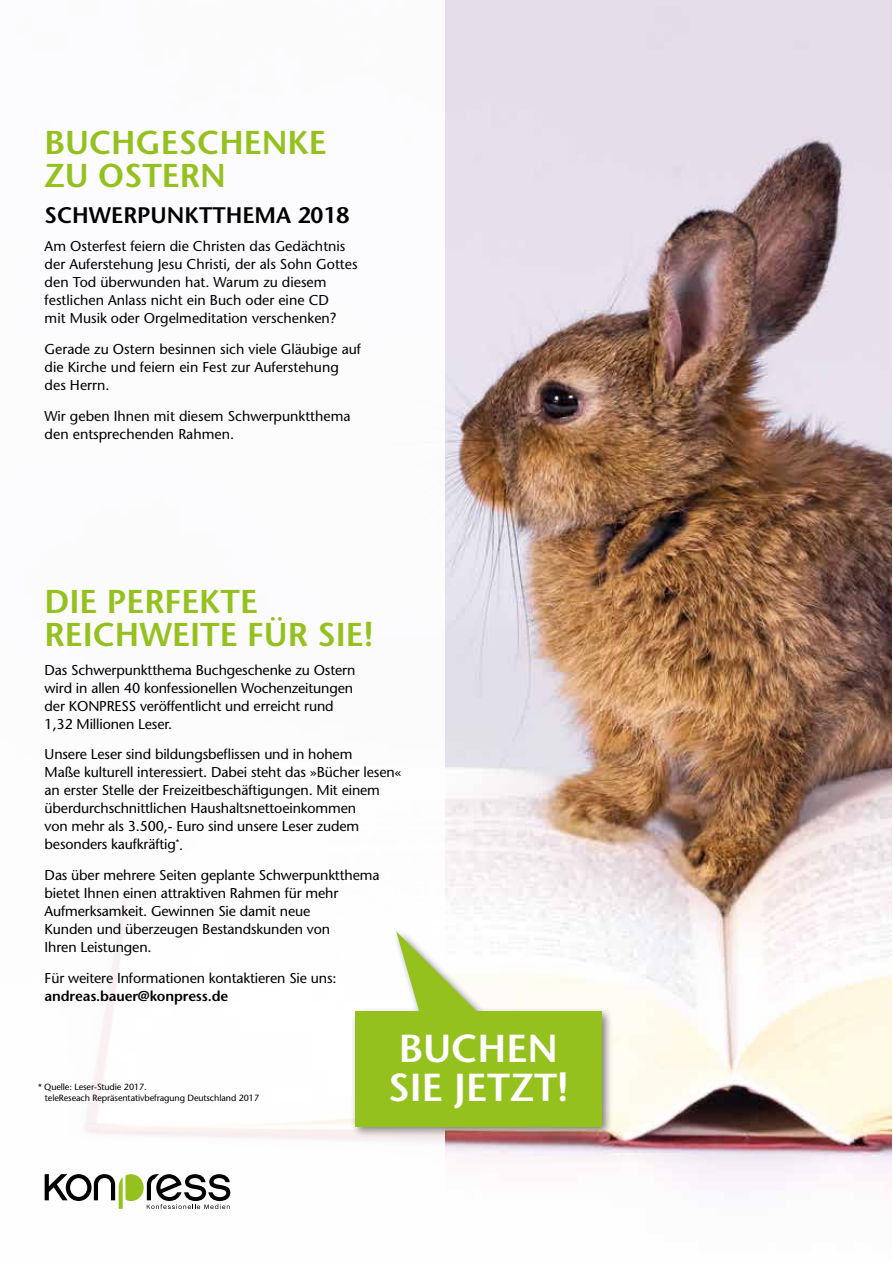
<style>
.page{position:relative;width:893px;height:1263px;background:#fff}
.page>*{position:absolute;margin:0;border:0;box-sizing:border-box;transform-origin:0 0}
.t1{font:600 39px/39px "Stone Sans";color:#fff}
.t2{font:600 33px/33px "Stone Sans";color:#95c11f}
.t3{font:600 22.5px "Stone Sans";color:#000}
.t4{font:14.25px/18px "Stone Sans";letter-spacing:-.01em;color:#000}
.t5{font:600 14.25px "Stone Sans";letter-spacing:-.01em;color:#000}
.t6{font:9px/10.5px "Stone Sans";letter-spacing:-.01em;color:#000}
</style>
<div class="page">
<img style="left:444px;top:0;width:448px;height:1190px">
<svg style="left:45px;top:1174px;width:185px;height:35px"></svg>
<div style="left:350px;top:928px;width:263px;height:210px;background:#000;opacity:.5"></div>
<div style="left:355px;top:1012px;width:247px;height:115px;background:#95c11f"></div>
<svg style="left:396px;top:931px;width:104px;height:81px"></svg>
<h2 class="t2" style="left:45px;top:125px;width:284px">buchgeschenke zu ostern</h2>
<h3 class="t3" style="left:45px;top:201px;width:15px">SCH</h3>
<h3 class="t3" style="left:89px;top:201px;width:78px">WERPUNKTTHE</h3>
<h3 class="t3" style="left:255px;top:201px;width:96px">MA 2018</h3>
<p class="t4" style="left:45px;top:237px;width:314px">Am Osterfest feiern die Christen das Gedächtnis der Auferstehung Jesu Christi, der als Sohn Gottes den Tod überwunden hat. Warum zu diesem festlichen Anlass nicht ein Buch oder eine CD<br>mit Musik oder Orgelmeditation verschenken?</p>
<p class="t4" style="left:45px;top:340px;width:318px">Gerade zu Ostern besinnen sich viele Gläubige auf die Kirche und feiern ein Fest zur Auferstehung des Herrn.</p>
<p class="t4" style="left:45px;top:407px;width:307px">Wir geben Ihnen mit diesem Schwerpunktthema den entsprechenden Rahmen.</p>
<h2 class="t2" style="left:45px;top:585px;width:102px">DIE PERFEKTE<br>REICH</h2>
<h2 class="t2" style="left:139px;top:618px;width:50px">WEITE</h2>
<h2 class="t2" style="left:247px;top:618px;width:128px">FÜR SIE!</h2>
<p class="t4" style="left:45px;top:661px;width:312px">Das Schwerpunktthema Buchgeschenke zu Ostern wird in allen 40 konfessionellen Wochenzeitungen der KONPRESS veröffentlicht und erreicht rund 1,32 Millionen Leser.</p>
<p class="t4" style="left:45px;top:745px;width:359px">Unsere Leser sind bildungsbeflissen und in hohem<br>Maße kulturell interessiert. Dabei steht das »Bücher lesen« an erster Stelle der Freizeitbeschäftigungen. Mit einem überdurchschnittlichen Haushaltsnettoeinkommen<br>von mehr als 3.500,- Euro sind unsere Leser zudem besonders kaufkräftig<sup>*</sup>.</p>
<p class="t4" style="left:45px;top:866px;width:336px">Das über mehrere Seiten geplante Schwerpunktthema bietet Ihnen einen attraktiven Rahmen für mehr Aufmerksamkeit. Gewinnen Sie damit neue<br>Kunden und überzeugen Bestandskunden von<br>Ihren Leistungen.</p>
<p class="t4" style="left:45px;top:969px;width:293px">Für weitere Informationen kontaktieren Sie uns:</p>
<p class="t5" style="left:45px;top:987px;width:185px">andreas.bauer@konpress.de</p>
<p class="t6" style="left:45px;top:1082px;width:216px;text-indent:-7px">* Quelle: Leser-Studie 2017.<br>teleReseach Repräsentativbefragung Deutschland 2017</p>
<h1 class="t1" style="left:388px;top:1028px;width:38px">BUCHEN<br>SIE</h1>
<h1 class="t1" style="left:454px;top:1067px;width:35px">JETZT</h1>
<h1 class="t1" style="left:557px;top:1067px;width:13px">!</h1>
</div>
